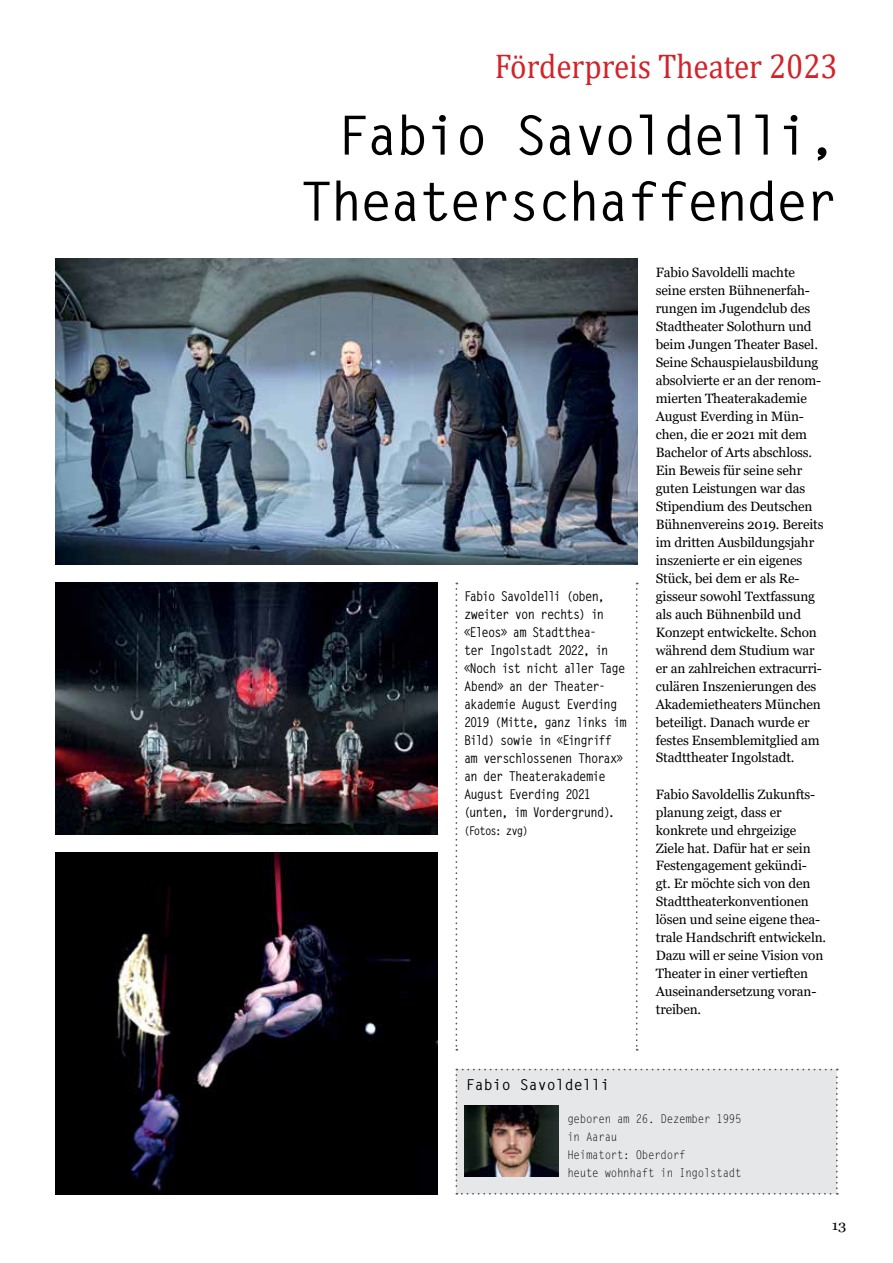
<style>
.page{position:relative;width:893px;height:1263px;background:#fff}
.page>*{position:absolute;margin:0;border:0;box-sizing:border-box;transform-origin:0 0}
.t1{font:700 54px/66px "Letter Gothic Std";letter-spacing:-.05em;color:#000;text-align:right}
.t2{font:34.5px "Cambria";color:#d2232a;scale:.9 1}
.t3{font:700 15px "Letter Gothic Std";color:#000}
.t4{font:13.5px/18px "Georgia";letter-spacing:-.01em;color:#000}
.t5{font:700 13.5px/18px "Letter Gothic Std";letter-spacing:-.075em;color:#000;scale:.9 1}
.t6{font:13.5px "Georgia";letter-spacing:-.01em;color:#000;scale:1.11 1}
.t7{font:12px/18px "Letter Gothic Std";letter-spacing:-.025em;color:#000;scale:.9 1}
.t8{font:700 12px "Letter Gothic Std";letter-spacing:-.095em;color:#000;scale:.9 1}
</style>
<div class="page">
<div style="left:455px;top:1069px;width:383px;height:126px;background:#e6e7e8"></div>
<img style="left:464px;top:1105px;width:95px;height:72px">
<img style="left:55px;top:259px;width:583px;height:306px">
<img style="left:55px;top:583px;width:382px;height:252px">
<img style="left:55px;top:853px;width:382px;height:342px">
<svg style="left:455px;top:583px;width:2px;height:468px"></svg>
<svg style="left:636px;top:583px;width:2px;height:468px"></svg>
<h2 class="t2" style="left:495px;top:46px;width:383px">Förderpreis Theater 2023</h2>
<h1 class="t1" style="left:300px;top:103px;width:539px">Fabio Savoldelli,<br>Theaterschaffender</h1>
<p class="t5" style="left:464px;top:587px;width:182px">Fabio Savoldelli (oben, zweiter von rechts) in «Eleos» am Stadtthea-<br>ter Ingolstadt 2022, in «Noch ist nicht aller Tage<br>Abend» an der Theater&shy;akademie August Everding<br>2019 (Mitte, ganz links im<br>Bild) sowie in «Eingriff am verschlossenen Thorax» an der Theaterakademie<br>August Everding 2021 (unten, im Vordergrund).</p>
<p class="t8" style="left:464px;top:823px;width:73px">(Fotos: zvg)</p>
<p class="t4" style="left:656px;top:263px;width:169px">Fabio Savoldelli machte seine ersten Bühnenerfah&shy;rungen im Jugendclub des<br>Stadtheater Solothurn und beim Jungen Theater Basel.<br>Seine Schauspielausbildung absolvierte er an der renom&shy;mierten Theaterakademie<br>August Everding in Mün&shy;chen, die er 2021 mit dem<br>Bachelor of Arts abschloss.<br>Ein Beweis für seine sehr guten Leistungen war das<br>Stipendium des Deutschen<br>Bühnenvereins 2019. Bereits im dritten Ausbildungsjahr inszenierte er ein eigenes<br>Stück, bei dem er als Re&shy;gisseur sowohl Textfassung als auch Bühnenbild und<br>Konzept entwickelte. Schon während dem Studium war er an zahlreichen extracurri&shy;culären Inszenierungen des<br>Akademietheaters München beteiligt. Danach wurde er festes Ensemblemitglied am<br>Stadttheater Ingolstadt.</p>
<p class="t4" style="left:656px;top:785px;width:172px">Fabio Savoldellis Zukunfts&shy;planung zeigt, dass er konkrete und ehrgeizige<br>Ziele hat. Dafür hat er sein<br>Festengagement gekündi-<br>gt. Er möchte sich von den<br>Stadttheaterkonventionen lösen und seine eigene thea&shy;trale Handschrift entwickeln.<br>Dazu will er seine Vision von<br>Theater in einer vertieften<br>Auseinandersetzung voran&shy;treiben.</p>
<p class="t3" style="left:466px;top:1075px;width:145px">Fabio Savoldelli</p>
<p class="t7" style="left:567px;top:1110px;width:195px">geboren am 26. Dezember 1995 in Aarau<br>Heimatort: Oberdorf<br>heute wohnhaft in Ingolstadt</p>
<p class="t6" style="left:832px;top:1217px;width:15px">13</p>
</div>
